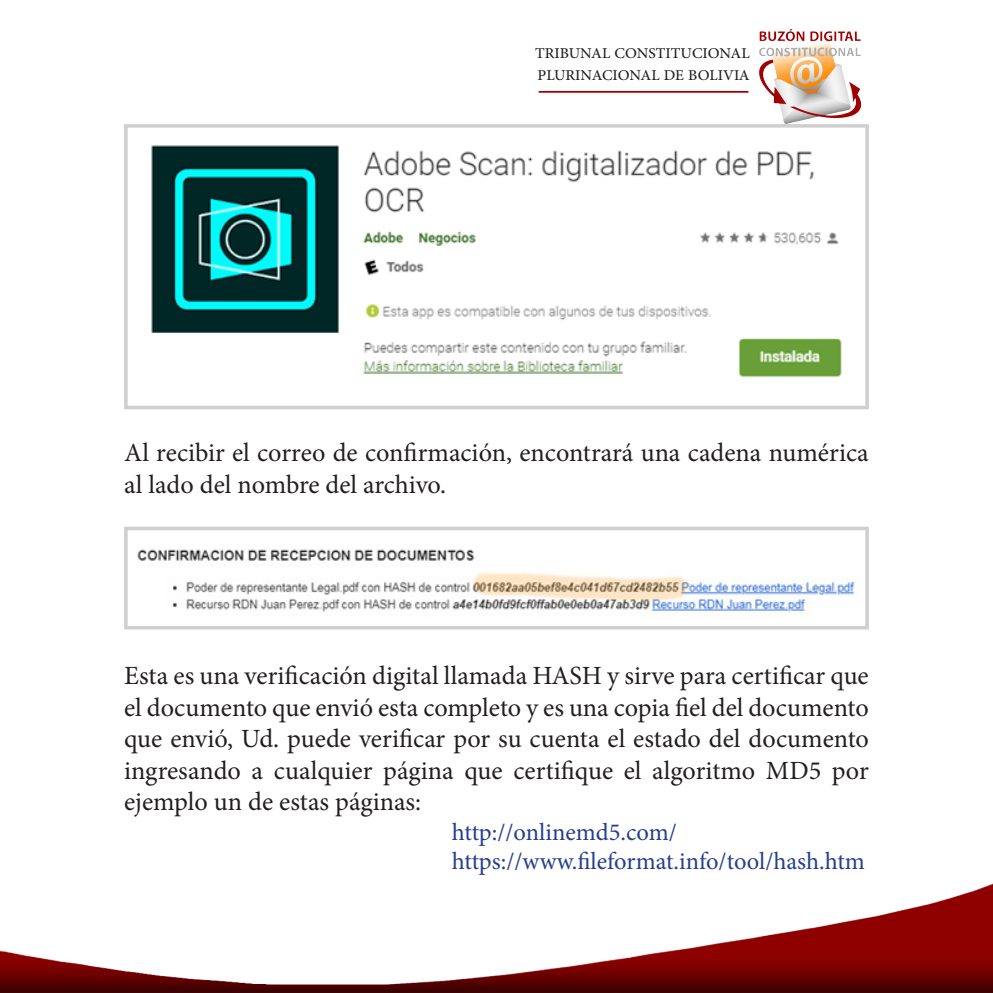
<style>
.page{position:relative;width:993px;height:993px;background:#fff}
.page>*{position:absolute;margin:0;border:0;box-sizing:border-box;transform-origin:0 0}
.t1{font:26.25px/31.5px "Minion Pro";color:#231f20}
.t2{font:24.5px "Minion Pro";letter-spacing:-.005em;color:#253f8e}
.t3{font:21px/22.8px "Adobe Arabic";color:#231f20}
</style>
<div class="page">
<img style="left:748px;top:29px;width:114px;height:95px">
<hr style="left:538px;top:91px;width:210px;height:2px;background:#a80000">
<img style="left:0;top:884px;width:992px;height:108px">
<img style="left:151px;top:145px;width:691px;height:233px">
<div style="left:124px;top:124px;width:744px;height:285px;border:4px solid #cfcfcf"></div>
<img style="left:137px;top:549px;width:720px;height:68px">
<div style="left:124px;top:526px;width:744px;height:103px;border:4px solid #cfcfcf"></div>
<p class="t3" style="left:535px;top:39px;width:216px">TRIBUNAL CONSTITUCIONAL<br>PLURINACIONAL DE BOLIVIA</p>
<p class="t1" style="left:124px;top:437px;width:745px">Al recibir el correo de confirmación, encontrará una cadena numérica al lado del nombre del archivo.</p>
<p class="t1" style="left:124px;top:659px;width:746px;text-align:justify">Esta es una verificación digital llamada HASH y sirve para certificar que el documento que envió esta completo y es una copia fiel del documento que envió, Ud. puede verificar por su cuenta el estado del documento ingresando a cualquier página que certifique el algoritmo MD5 por ejemplo un de estas páginas:</p>
<p class="t2" style="left:451px;top:815px;width:226px">http://onlinemd5.com/</p>
<p class="t2" style="left:451px;top:844px;width:414px">https://www.fileformat.info/tool/hash.htm</p>
</div>
